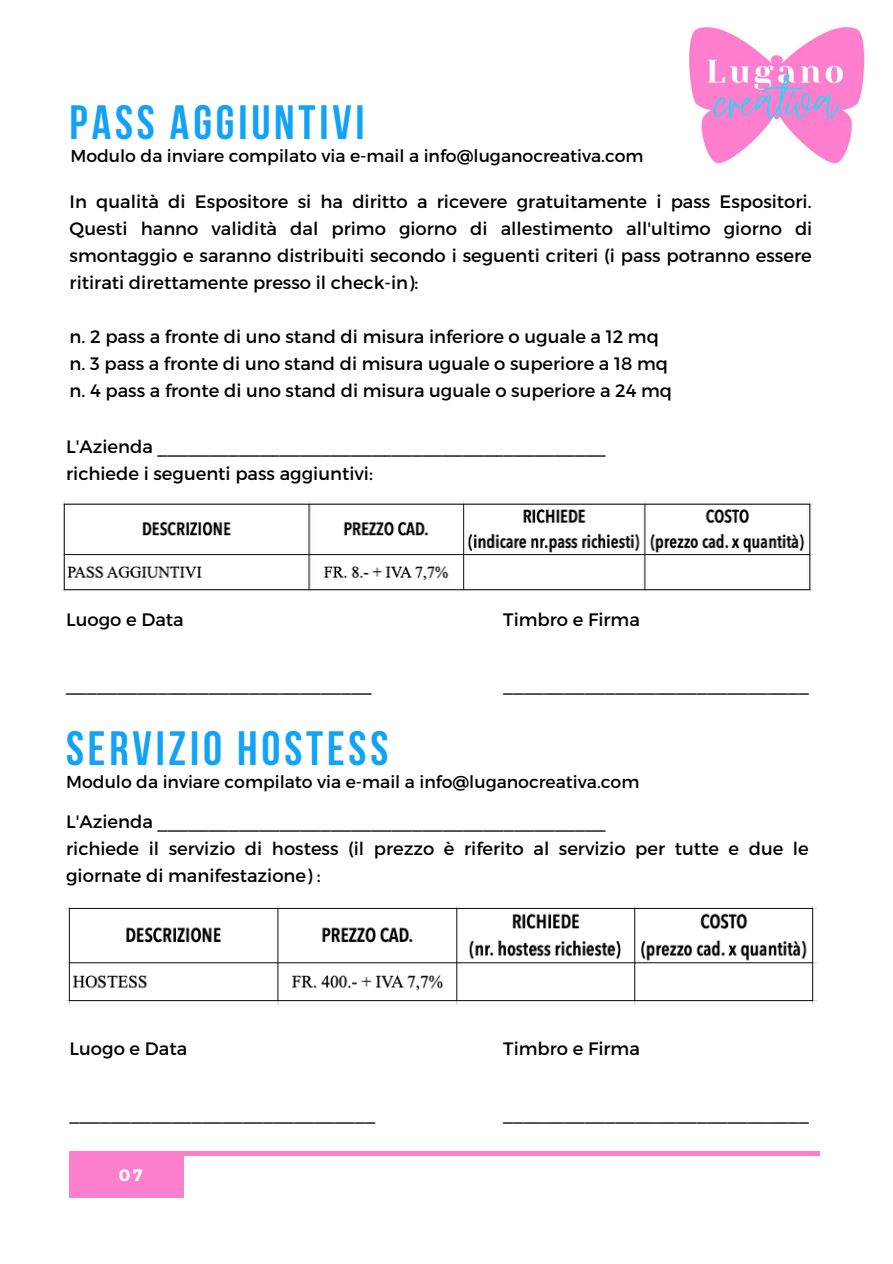
<style>
.page{position:relative;width:893px;height:1264px;background:#fff}
.page>*{position:absolute;margin:0;border:0;box-sizing:border-box;transform-origin:0 0}
.t1{font:700 48px "Bebas Neue";letter-spacing:.08em;color:#13a3f6}
.t2{font:18px/27px "Montserrat";color:#000}
.t3{font:17.25px "Montserrat";color:#000}
.t4{font:700 16.5px "Montserrat";color:#fff}
</style>
<div class="page">
<div style="left:70px;top:1151px;width:114px;height:46px;background:#fe7fce"></div>
<hr style="left:73px;top:1151px;width:746px;height:4px;background:#fe7fce">
<img style="left:63px;top:501px;width:749px;height:90px">
<img style="left:689px;top:27px;width:175px;height:137px">
<img style="left:66px;top:906px;width:750px;height:98px">
<h1 class="t1" style="left:70px;top:103px;width:296px">PASS AGGIUNTIVI</h1>
<p class="t3" style="left:70px;top:145px;width:574px">Modulo da inviare compilato via e-mail a info@luganocreativa.com</p>
<p class="t2" style="left:70px;top:187px;width:744px;text-align:justify">In qualità di Espositore si ha diritto a ricevere gratuitamente i pass Espositori.<br>Questi hanno validità dal primo giorno di allestimento all'ultimo giorno di smontaggio e saranno distribuiti secondo i seguenti criteri (i pass potranno essere ritirati direttamente presso il check-in):</p>
<p class="t2" style="left:70px;top:322px;width:604px">n. 2 pass a fronte di uno stand di misura inferiore o uguale a 12 mq n. 3 pass a fronte di uno stand di misura uguale o superiore a 18 mq n. 4 pass a fronte di uno stand di misura uguale o superiore a 24 mq</p>
<p class="t2" style="left:66px;top:432px;width:541px">L'Azienda ____________________________________________ richiede i seguenti pass aggiuntivi:</p>
<p class="t2" style="left:66px;top:604px;width:119px">Luogo e Data</p>
<p class="t2" style="left:66px;top:670px;width:307px">______________________________</p>
<h1 class="t1" style="left:66px;top:728px;width:324px">SERVIZIO HOSTESS</h1>
<p class="t2" style="left:503px;top:604px;width:138px">Timbro e Firma</p>
<p class="t2" style="left:503px;top:670px;width:307px">______________________________</p>
<p class="t3" style="left:66px;top:770px;width:574px">Modulo da inviare compilato via e-mail a info@luganocreativa.com</p>
<p class="t2" style="left:66px;top:806px;width:744px">L'Azienda ____________________________________________<br>richiede il servizio di hostess (il prezzo è riferito al servizio per tutte e due le giornate di manifestazione) :</p>
<p class="t2" style="left:70px;top:1033px;width:119px">Luogo e Data</p>
<p class="t2" style="left:70px;top:1099px;width:307px">______________________________</p>
<p class="t4" style="left:119px;top:1164px;width:25px">07</p>
<p class="t2" style="left:503px;top:1033px;width:138px">Timbro e Firma</p>
<p class="t2" style="left:503px;top:1099px;width:307px">______________________________</p>
</div>
